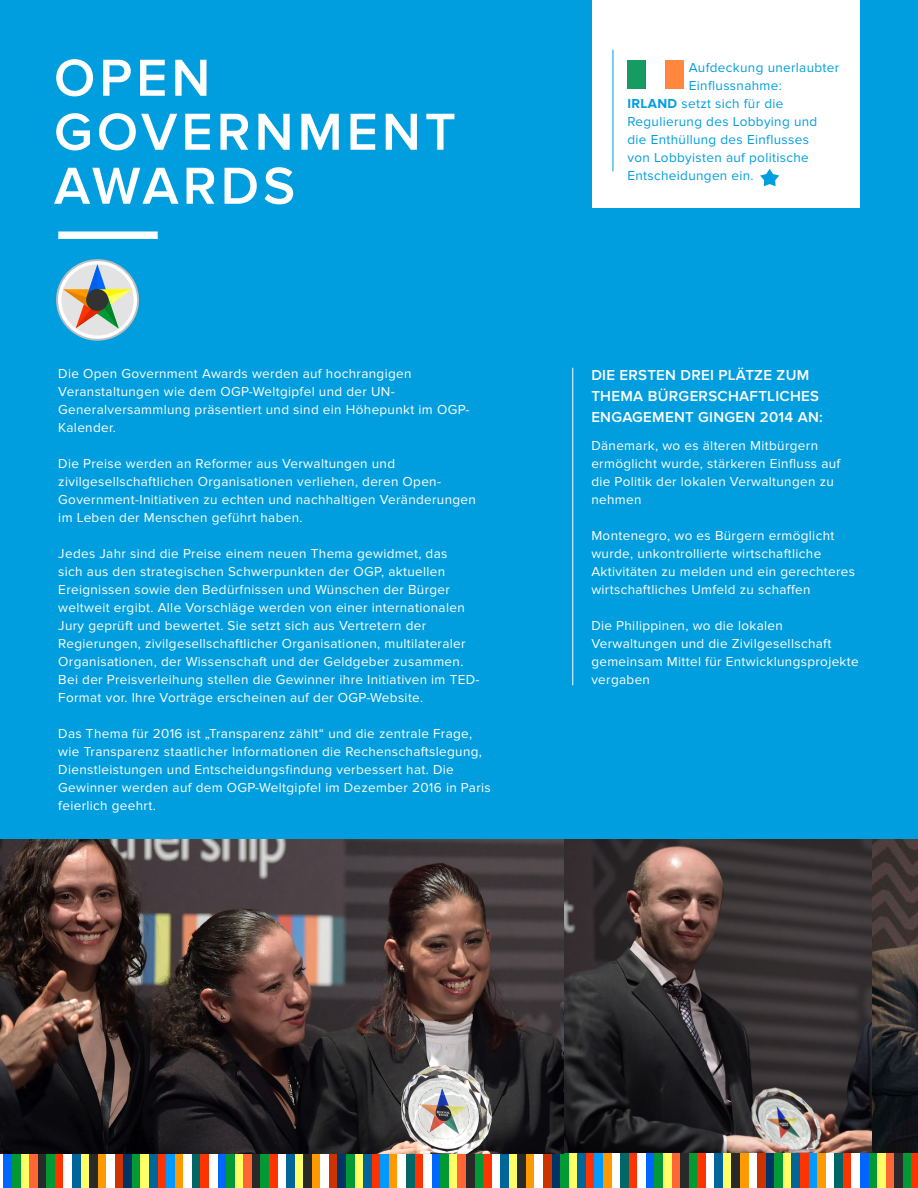
<style>
.page{position:relative;width:918px;height:1188px;background:#fff}
.page>*{position:absolute;margin:0;border:0;box-sizing:border-box;transform-origin:0 0}
.t1{font:600 54px/54px "Proxima Nova";letter-spacing:.075em;color:#fff}
.Paragraph_Style_2{font:600 15px/21px "Proxima Nova";letter-spacing:.02em;color:#fff}
.basic_body{font:13.5px/18px "Proxima Nova";letter-spacing:.025em;color:#fff}
.basic_body-2{font:13.5px/18px "Proxima Nova";letter-spacing:.025em;color:#009ede}
.s1{font-weight:700}
</style>
<div class="page">
<div style="left:0;top:0;width:918px;height:1020px;background:#009ede"></div>
<div style="left:58px;top:231px;width:100px;height:8px;background:#fff"></div>
<hr style="left:572px;top:368px;width:1px;height:317px;background:#fff">
<img style="left:872px;top:839px;width:46px;height:315px">
<svg style="left:56px;top:259px;width:83px;height:82px"></svg>
<div style="left:86px;top:289px;width:22px;height:22px;background:#333;border-radius:50%"></div>
<div style="left:592px;top:0;width:268px;height:208px;background:#fff"></div>
<svg style="left:760px;top:169px;width:19px;height:17px"></svg>
<hr style="left:613px;top:50px;width:1px;height:121px;background:#009ede">
<img style="left:627px;top:61px;width:57px;height:28px">
<img style="left:564px;top:839px;width:308px;height:315px">
<svg style="left:3px;top:1154px;width:1px;height:34px"></svg>
<div style="left:4px;top:1154px;width:8px;height:34px;background:#06f"></div>
<div style="left:12px;top:1154px;width:9px;height:34px;background:#093"></div>
<div style="left:21px;top:1154px;width:8px;height:34px;background:#ff6"></div>
<div style="left:29px;top:1154px;width:9px;height:34px;background:#f63"></div>
<div style="left:38px;top:1154px;width:8px;height:34px;background:#292929"></div>
<div style="left:46px;top:1154px;width:9px;height:34px;background:#093"></div>
<div style="left:55px;top:1154px;width:9px;height:34px;background:#f30"></div>
<div style="left:72px;top:1154px;width:9px;height:34px;background:#069"></div>
<div style="left:81px;top:1154px;width:8px;height:34px;background:#ff6"></div>
<div style="left:89px;top:1154px;width:9px;height:34px;background:#292929"></div>
<div style="left:98px;top:1154px;width:8px;height:34px;background:#f90"></div>
<div style="left:115px;top:1154px;width:9px;height:34px;background:#c30"></div>
<div style="left:124px;top:1154px;width:8px;height:34px;background:#036"></div>
<div style="left:132px;top:1154px;width:9px;height:34px;background:#093"></div>
<div style="left:141px;top:1154px;width:8px;height:34px;background:#ff6"></div>
<div style="left:149px;top:1154px;width:9px;height:34px;background:#069"></div>
<div style="left:158px;top:1154px;width:8px;height:34px;background:#f30"></div>
<div style="left:166px;top:1154px;width:9px;height:34px;background:#09f"></div>
<div style="left:175px;top:1154px;width:9px;height:34px;background:#f90"></div>
<div style="left:183px;top:1154px;width:9px;height:34px;background:#fff"></div>
<div style="left:192px;top:1154px;width:9px;height:34px;background:#066"></div>
<div style="left:201px;top:1154px;width:8px;height:34px;background:#f30"></div>
<div style="left:218px;top:1154px;width:8px;height:34px;background:#06f"></div>
<div style="left:226px;top:1154px;width:9px;height:34px;background:#093"></div>
<div style="left:235px;top:1154px;width:8px;height:34px;background:#ff6"></div>
<div style="left:243px;top:1154px;width:9px;height:34px;background:#f63"></div>
<div style="left:252px;top:1154px;width:9px;height:34px;background:#292929"></div>
<div style="left:261px;top:1154px;width:8px;height:34px;background:#093"></div>
<div style="left:269px;top:1154px;width:9px;height:34px;background:#f30"></div>
<div style="left:286px;top:1154px;width:9px;height:34px;background:#069"></div>
<div style="left:295px;top:1154px;width:8px;height:34px;background:#ff6"></div>
<div style="left:303px;top:1154px;width:9px;height:34px;background:#292929"></div>
<div style="left:312px;top:1154px;width:9px;height:34px;background:#f90"></div>
<div style="left:329px;top:1154px;width:9px;height:34px;background:#c30"></div>
<div style="left:338px;top:1154px;width:8px;height:34px;background:#036"></div>
<div style="left:346px;top:1154px;width:9px;height:34px;background:#093"></div>
<div style="left:355px;top:1154px;width:8px;height:34px;background:#ff6"></div>
<div style="left:363px;top:1154px;width:9px;height:34px;background:#069"></div>
<div style="left:372px;top:1154px;width:9px;height:34px;background:#f30"></div>
<div style="left:381px;top:1154px;width:8px;height:34px;background:#09f"></div>
<div style="left:389px;top:1154px;width:9px;height:34px;background:#f90"></div>
<div style="left:406px;top:1154px;width:9px;height:34px;background:#066"></div>
<div style="left:415px;top:1154px;width:8px;height:34px;background:#f30"></div>
<div style="left:432px;top:1154px;width:8px;height:34px;background:#06f"></div>
<div style="left:440px;top:1154px;width:9px;height:34px;background:#093"></div>
<div style="left:449px;top:1154px;width:9px;height:34px;background:#ff6"></div>
<div style="left:458px;top:1154px;width:8px;height:34px;background:#f63"></div>
<div style="left:466px;top:1154px;width:9px;height:34px;background:#292929"></div>
<div style="left:475px;top:1154px;width:8px;height:34px;background:#093"></div>
<div style="left:483px;top:1154px;width:9px;height:34px;background:#f30"></div>
<div style="left:500px;top:1154px;width:9px;height:34px;background:#069"></div>
<div style="left:509px;top:1154px;width:9px;height:34px;background:#ff6"></div>
<div style="left:518px;top:1154px;width:8px;height:34px;background:#292929"></div>
<div style="left:526px;top:1154px;width:9px;height:34px;background:#f90"></div>
<div style="left:543px;top:1154px;width:9px;height:34px;background:#c30"></div>
<div style="left:552px;top:1154px;width:8px;height:34px;background:#036"></div>
<div style="left:560px;top:1154px;width:9px;height:34px;background:#093"></div>
<div style="left:569px;top:1154px;width:9px;height:34px;background:#ff6"></div>
<div style="left:578px;top:1154px;width:8px;height:34px;background:#069"></div>
<div style="left:586px;top:1154px;width:9px;height:34px;background:#f30"></div>
<div style="left:595px;top:1154px;width:8px;height:34px;background:#09f"></div>
<div style="left:603px;top:1154px;width:9px;height:34px;background:#f90"></div>
<div style="left:620px;top:1154px;width:9px;height:34px;background:#066"></div>
<div style="left:629px;top:1154px;width:8px;height:34px;background:#f30"></div>
<div style="left:646px;top:1154px;width:9px;height:34px;background:#06f"></div>
<div style="left:655px;top:1154px;width:8px;height:34px;background:#093"></div>
<div style="left:663px;top:1154px;width:9px;height:34px;background:#ff6"></div>
<div style="left:672px;top:1154px;width:8px;height:34px;background:#f63"></div>
<div style="left:680px;top:1154px;width:9px;height:34px;background:#292929"></div>
<div style="left:689px;top:1154px;width:8px;height:34px;background:#093"></div>
<div style="left:697px;top:1154px;width:9px;height:34px;background:#f30"></div>
<div style="left:715px;top:1154px;width:8px;height:34px;background:#069"></div>
<div style="left:723px;top:1154px;width:9px;height:34px;background:#ff6"></div>
<div style="left:732px;top:1154px;width:8px;height:34px;background:#292929"></div>
<div style="left:740px;top:1154px;width:9px;height:34px;background:#f90"></div>
<div style="left:757px;top:1154px;width:9px;height:34px;background:#c30"></div>
<div style="left:766px;top:1154px;width:9px;height:34px;background:#036"></div>
<div style="left:775px;top:1154px;width:8px;height:34px;background:#093"></div>
<div style="left:783px;top:1154px;width:9px;height:34px;background:#ff6"></div>
<div style="left:792px;top:1154px;width:8px;height:34px;background:#069"></div>
<div style="left:800px;top:1154px;width:9px;height:34px;background:#f30"></div>
<div style="left:809px;top:1154px;width:8px;height:34px;background:#09f"></div>
<div style="left:817px;top:1154px;width:9px;height:34px;background:#f90"></div>
<div style="left:834px;top:1154px;width:9px;height:34px;background:#066"></div>
<div style="left:843px;top:1154px;width:9px;height:34px;background:#f30"></div>
<div style="left:860px;top:1154px;width:9px;height:34px;background:#06f"></div>
<div style="left:869px;top:1154px;width:8px;height:34px;background:#093"></div>
<div style="left:877px;top:1154px;width:9px;height:34px;background:#ff6"></div>
<div style="left:886px;top:1154px;width:8px;height:34px;background:#f63"></div>
<div style="left:894px;top:1154px;width:9px;height:34px;background:#292929"></div>
<div style="left:903px;top:1154px;width:9px;height:34px;background:#093"></div>
<div style="left:912px;top:1154px;width:6px;height:34px;background:#f30"></div>
<img style="left:0;top:839px;width:564px;height:315px">
<p class="t1" style="left:54px;top:52px;width:403px">OPEN<br>GOVERNMENT<br>AWARDS</p>
<p class="basic_body" style="left:58px;top:365px;width:413px">Die Open Government Awards werden auf hochrangigen Veranstaltungen wie dem OGP-Weltgipfel und der UN-Generalversammlung präsentiert und sind ein Höhepunkt im OGP-Kalender.</p>
<p class="basic_body" style="left:58px;top:455px;width:419px">Die Preise werden an Reformer aus Verwaltungen und zivilgesellschaftlichen Organisationen verliehen, deren Open-Government-Initiativen zu echten und nachhaltigen Veränderungen im Leben der Menschen geführt haben.</p>
<p class="basic_body" style="left:58px;top:545px;width:423px">Jedes Jahr sind die Preise einem neuen Thema gewidmet, das<br>sich aus den strategischen Schwerpunkten der OGP, aktuellen Ereignissen sowie den Bedürfnissen und Wünschen der Bürger weltweit ergibt. Alle Vorschläge werden von einer internationalen Jury geprüft und bewertet. Sie setzt sich aus Vertretern der Regierungen, zivilgesellschaftlicher Organisationen, multilateraler Organisationen, der Wissenschaft und der Geldgeber zusammen.<br>Bei der Preisverleihung stellen die Gewinner ihre Initiativen im TED-Format vor. Ihre Vorträge erscheinen auf der OGP-Website.</p>
<p class="basic_body" style="left:58px;top:725px;width:434px">Das Thema für 2016 ist „Transparenz zählt“ und die zentrale Frage, wie Transparenz staatlicher Informationen die Rechenschaftslegung, Dienstleistungen und Entscheidungsfindung verbessert hat. Die Gewinner werden auf dem OGP-Weltgipfel im Dezember 2016 in Paris feierlich geehrt.</p>
<p class="basic_body-2" style="left:689px;top:59px;width:152px">Aufdeckung unerlaubter<br>Einflussnahme:</p>
<p class="basic_body-2" style="left:627px;top:95px;width:191px"><span class="s1">IRLAND</span> setzt sich für die<br>Regulierung des Lobbying und die Enthüllung des Einflusses von Lobbyisten auf politische<br>Entscheidungen ein.</p>
<p class="Paragraph_Style_2" style="left:591px;top:364px;width:233px">DIE ERSTEN DREI PLÄTZE ZUM<br>THEMA BÜRGERSCHAFTLICHES<br>ENGAGEMENT GINGEN 2014 AN:</p>
<p class="basic_body" style="left:591px;top:437px;width:251px">Dänemark, wo es älteren Mitbürgern ermöglicht wurde, stärkeren Einfluss auf die Politik der lokalen Verwaltungen zu nehmen</p>
<p class="basic_body" style="left:591px;top:527px;width:265px">Montenegro, wo es Bürgern ermöglicht wurde, unkontrollierte wirtschaftliche Aktivitäten zu melden und ein gerechteres wirtschaftliches Umfeld zu schaffen</p>
<p class="basic_body" style="left:591px;top:617px;width:269px">Die Philippinen, wo die lokalen<br>Verwaltungen und die Zivilgesellschaft gemeinsam Mittel für Entwicklungsprojekte vergaben</p>
</div>
